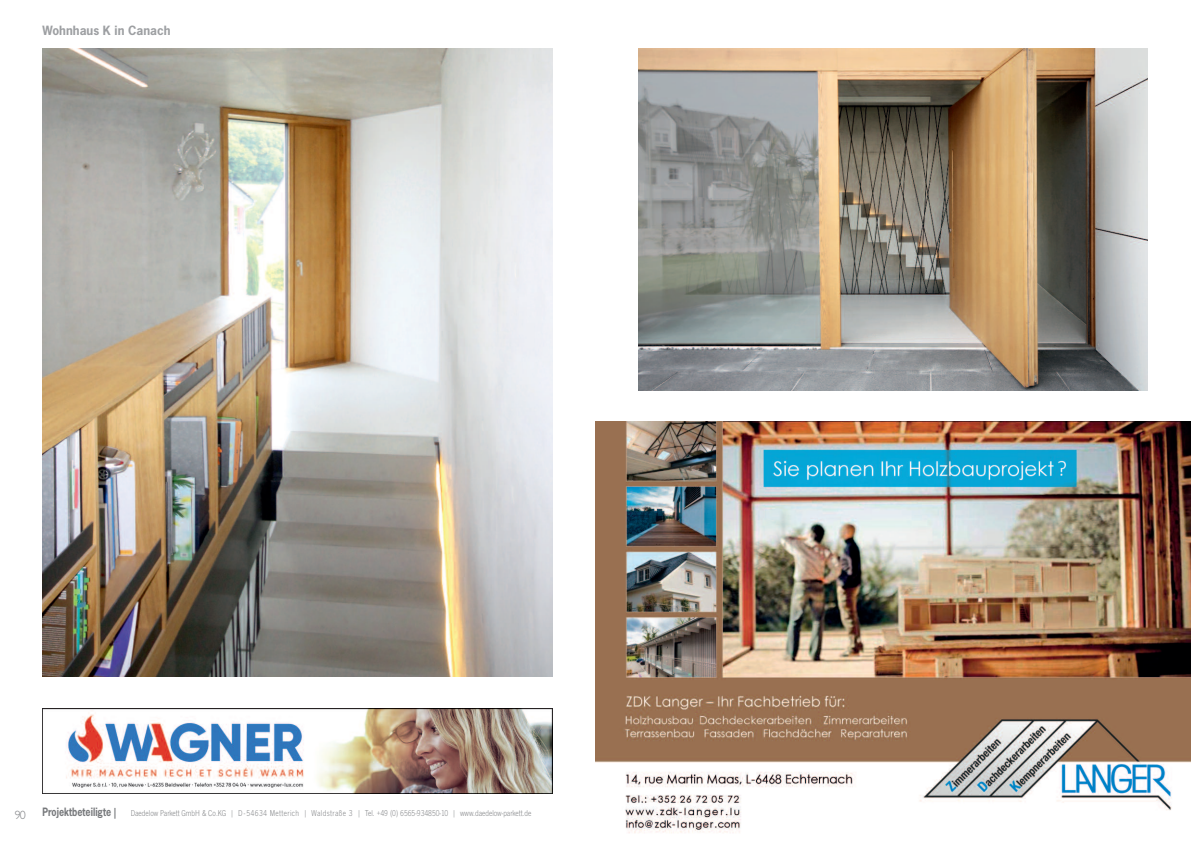
<style>
.page{position:relative;width:1191px;height:842px;background:#fff}
.page>*{position:absolute;margin:0;border:0;box-sizing:border-box;transform-origin:0 0}
.t1{font:700 12px "News Gothic LT";color:#9d9fa2}
.t2{font:300 12px "Gill Sans Std";color:#808285}
.t3{font:700 10.8px "News Gothic LT";color:#76787b;scale:.83 1}
.t4{font:300 8.8px "News Gothic Becker";color:#76787b;scale:.91 1}
</style>
<div class="page">
<img style="left:638px;top:48px;width:510px;height:342px">
<img style="left:43px;top:709px;width:509px;height:85px">
<img style="left:43px;top:48px;width:510px;height:629px">
<img style="left:595px;top:421px;width:596px;height:412px">
<h1 class="t1" style="left:43px;top:23px;width:130px">Wohnhaus K in Canach</h1>
<h1 class="t2" style="left:15px;top:810px;width:13px">90</h1>
<p class="t3" style="left:42px;top:805px;width:91px">Projektbeteiligte |</p>
<p class="t4" style="left:131px;top:808px;width:442px">Daedelow Parkett GmbH &amp; Co.KG | D - 54634 Metterich | Waldstraße 3 | Tel. +49 (0) 6565-934850-10 | www.daedelow-parkett.de</p>
</div>
